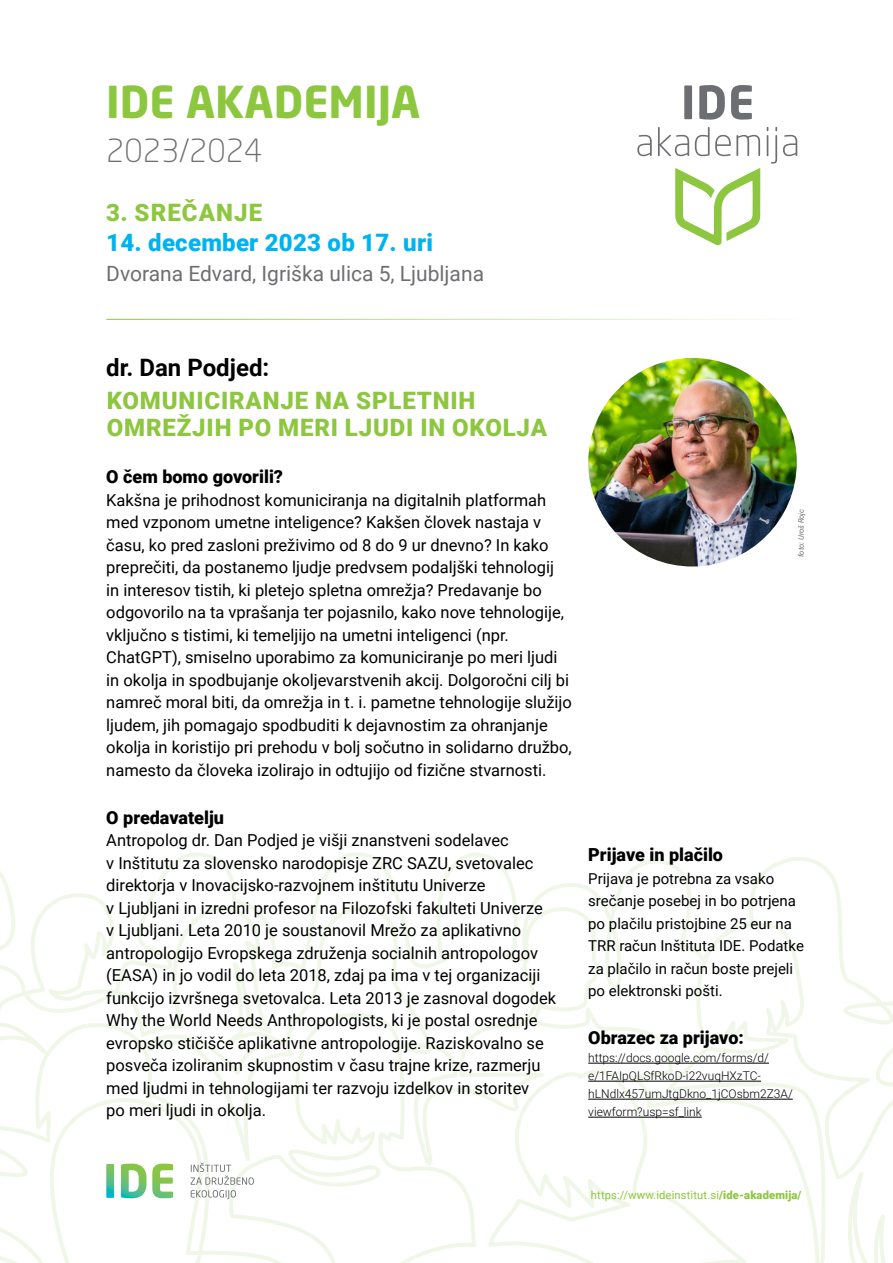
<style>
.page{position:relative;width:893px;height:1263px;background:#fff}
.page>*{position:absolute;margin:0;border:0;box-sizing:border-box;transform-origin:0 0}
.t1{font:700 43.5px "Neo Sans Pro";color:#8dc63f}
.t2{font:300 31.5px "Neo Sans Pro";color:#6d6e71}
.t3{font:900 24px/27px "Roboto";letter-spacing:.035em;color:#8dc63f}
.t4{font:900 24px "Roboto";letter-spacing:.01em;color:#00b3f0}
.t5{font:700 24px "Roboto";color:#000}
.t6{font:21px "Roboto";color:#6d6e71}
.t7{font:900 18px "Roboto";color:#000}
.t8{font:16.5px/22.5px "Roboto";color:#000}
.t9{font:15px/22.5px "Roboto";color:#000}
.t10{font:300 12px/18px "Roboto";color:#000}
.t11{font:11.25px "Roboto";letter-spacing:.01em;color:#8dc63f}
.t12{font:italic 7.5px "Roboto";color:#6d6e71}
.s1{font-weight:900}
</style>
<div class="page">
<svg style="left:0;top:852px;width:893px;height:411px"></svg>
<svg style="left:637px;top:127px;width:160px;height:119px"></svg>
<svg style="left:684px;top:85px;width:68px;height:35px"></svg>
<svg style="left:106px;top:1163px;width:67px;height:35px"></svg>
<svg style="left:190px;top:1163px;width:64px;height:36px"></svg>
<hr style="left:106px;top:319px;width:695px;height:1px;background:#8dc63f">
<hr style="left:588px;top:1063px;width:181px;height:1px;background:#000">
<hr style="left:588px;top:1081px;width:173px;height:1px;background:#000">
<hr style="left:588px;top:1099px;width:205px;height:1px;background:#000">
<hr style="left:588px;top:1117px;width:114px;height:1px;background:#000">
<img style="left:588px;top:358px;width:209px;height:208px;border-radius:104px">
<h1 class="t1" style="left:106px;top:74px;width:315px">IDE AKADEMIJA</h1>
<h2 class="t2" style="left:106px;top:132px;width:157px">2023/2024</h2>
<h3 class="t3" style="left:106px;top:198px;width:157px">3. SREČANJE</h3>
<h3 class="t4" style="left:106px;top:225px;width:328px">14. december 2023 ob 17. uri</h3>
<p class="t6" style="left:106px;top:258px;width:379px">Dvorana Edvard, Igriška ulica 5, Ljubljana</p>
<h3 class="t5" style="left:106px;top:351px;width:164px">dr. Dan Podjed:</h3>
<h3 class="t3" style="left:107px;top:386px;width:442px">KOMUNICIRANJE NA SPLETNIH<br>OMREŽJIH PO MERI LJUDI IN OKOLJA</h3>
<p class="t7" style="left:106px;top:464px;width:178px">O čem bomo govorili?</p>
<p class="t8" style="left:106px;top:488px;width:467px">Kakšna je prihodnost komuniciranja na digitalnih platformah med vzponom umetne inteligence? Kakšen človek nastaja v času, ko pred zasloni preživimo od 8 do 9 ur dnevno? In kako preprečiti, da postanemo ljudje predvsem podaljški tehnologij<br>in interesov tistih, ki pletejo spletna omrežja? Predavanje bo odgovorilo na ta vprašanja ter pojasnilo, kako nove tehnologije, vključno s tistimi, ki temeljijo na umetni inteligenci (npr.<br>ChatGPT), smiselno uporabimo za komuniciranje po meri ljudi in okolja in spodbujanje okoljevarstvenih akcij. Dolgoročni cilj bi namreč moral biti, da omrežja in t. i. pametne tehnologije služijo ljudem, jih pomagajo spodbuditi k dejavnostim za ohranjanje okolja in koristijo pri prehodu v bolj sočutno in solidarno družbo, namesto da človeka izolirajo in odtujijo od fizične stvarnosti.</p>
<p class="t7" style="left:106px;top:805px;width:119px">O predavatelju</p>
<p class="t8" style="left:106px;top:828px;width:451px">Antropolog dr. Dan Podjed je višji znanstveni sodelavec<br>v Inštitutu za slovensko narodopisje ZRC SAZU, svetovalec direktorja v Inovacijsko-razvojnem inštitutu Univerze<br>v Ljubljani in izredni profesor na Filozofski fakulteti Univerze<br>v Ljubljani. Leta 2010 je soustanovil Mrežo za aplikativno antropologijo Evropskega združenja socialnih antropologov (EASA) in jo vodil do leta 2018, zdaj pa ima v tej organizaciji funkcijo izvršnega svetovalca. Leta 2013 je zasnoval dogodek Why the World Needs Anthropologists, ki je postal osrednje evropsko stičišče aplikativne antropologije. Raziskovalno se posveča izoliranim skupnostim v času trajne krize, razmerju med ljudmi in tehnologijami ter razvoju izdelkov in storitev<br>po meri ljudi in okolja.</p>
<p class="t12" style="left:796px;top:557px;width:50px;rotate:-90deg">foto: Uroš Rojc</p>
<p class="t7" style="left:588px;top:842px;width:136px">Prijave in plačilo</p>
<p class="t9" style="left:588px;top:867px;width:217px">Prijava je potrebna za vsako srečanje posebej in bo potrjena po plačilu pristojbine 25 eur na<br>TRR račun Inštituta IDE. Podatke za plačilo in račun boste prejeli po elektronski pošti.</p>
<p class="t7" style="left:588px;top:1025px;width:157px">Obrazec za prijavo:</p>
<p class="t10" style="left:588px;top:1048px;width:206px">https://docs.google.com/forms/d/ e/1FAIpQLSfRkoD-i22vuqHXzTC&shy;hLNdlx457umJtgDkno_1jCOsbm2Z3A/ viewform?usp=sf_link</p>
<p class="t11" style="left:591px;top:1187px;width:212px">https://www.ideinstitut.si<span class="s1">/ide-akademija/</span></p>
</div>
